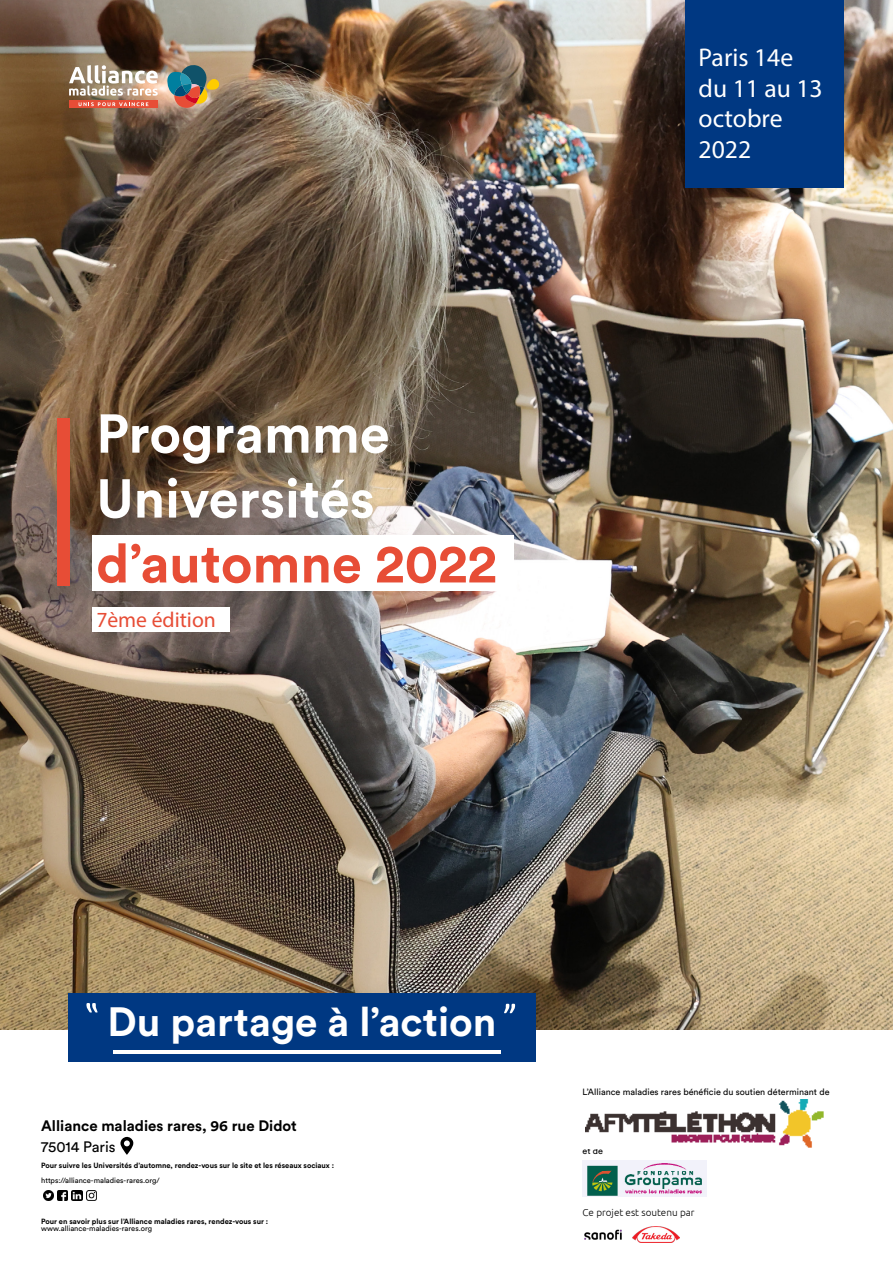
<style>
.page{position:relative;width:893px;height:1263px;background:#fff}
.page>*{position:absolute;margin:0;border:0;box-sizing:border-box;transform-origin:0 0}
.t1{font:700 54px/64.9px "Circular Std";color:#fff}
.t2{font:700 54px "Circular Std";color:#e74d36}
.t3{font:700 40.5px "Circular Std";color:#fff}
.t4{font:25.65px/30.8px "Myriad Pro";color:#fff}
.t5{font:21.6px "Myriad Pro";color:#e74d36}
.t6{font:700 15px "Circular Std";color:#000}
.t7{font:15px "Circular Std";color:#000}
.t8{font:300 9.9px "Ubuntu";color:#000}
.t9{font:9px "Circular Std";color:#000}
.t10{font:700 7.5px "Circular Std";color:#000}
.t11{font:7.5px "Circular Std";color:#000}
</style>
<div class="page">
<img style="left:0;top:0;width:893px;height:1030px">
<img style="left:586px;top:1099px;width:238px;height:49px">
<img style="left:583px;top:1161px;width:124px;height:35px">
<svg style="left:120px;top:1136px;width:13px;height:19px"></svg>
<svg style="left:43px;top:1190px;width:53px;height:11px"></svg>
<svg style="left:69px;top:65px;width:89px;height:31px"></svg>
<svg style="left:167px;top:65px;width:52px;height:43px;background:#86806d"></svg>
<svg style="left:69px;top:101px;width:89px;height:7px"></svg>
<svg style="left:79px;top:102px;width:69px;height:4px"></svg>
<div style="left:92px;top:535px;width:421px;height:56px;background:#fff"></div>
<div style="left:92px;top:607px;width:138px;height:25px;background:#fff"></div>
<div style="left:57px;top:418px;width:13px;height:167px;background:#e74d36"></div>
<div style="left:685px;top:0;width:159px;height:187px;background:#003882"></div>
<div style="left:68px;top:994px;width:468px;height:68px;background:#003882"></div>
<svg style="left:86px;top:1003px;width:12px;height:9px"></svg>
<svg style="left:504px;top:1004px;width:11px;height:9px"></svg>
<hr style="left:113px;top:1050px;width:388px;height:4px;background:#fff">
<img style="left:633px;top:1227px;width:47px;height:15px">
<img style="left:584px;top:1230px;width:38px;height:10px">
<h1 class="t1" style="left:96px;top:400px;width:295px">Programme<br>Universités</h1>
<h1 class="t2" style="left:96px;top:529px;width:402px">d’automne 2022</h1>
<h3 class="t5" style="left:96px;top:606px;width:121px">7ème édition</h3>
<h3 class="t4" style="left:699px;top:41px;width:126px">Paris 14e du 11 au 13 octobre<br>2022</h3>
<h2 class="t3" style="left:108px;top:995px;width:390px">Du partage à l’action</h2>
<h3 class="t6" style="left:41px;top:1116px;width:257px">Alliance maladies rares, 96 rue Didot</h3>
<h3 class="t7" style="left:41px;top:1138px;width:76px">75014 Paris</h3>
<p class="t10" style="left:41px;top:1160px;width:294px">Pour suivre les Universités d’automne, rendez-vous sur le site et les réseaux sociaux :</p>
<p class="t11" style="left:41px;top:1175px;width:120px">https://alliance-maladies-rares.org/</p>
<p class="t10" style="left:41px;top:1216px;width:229px">Pour en savoir plus sur l’Alliance maladies rares, rendez-vous sur :</p>
<p class="t11" style="left:41px;top:1223px;width:112px">www.alliance-maladies-rares.org</p>
<p class="t9" style="left:583px;top:1086px;width:248px">L’Alliance maladies rares bénéficie du soutien déterminant de</p>
<p class="t9" style="left:583px;top:1145px;width:22px">et de</p>
<h3 class="t8" style="left:583px;top:1206px;width:114px">Ce projet est soutenu par</h3>
</div>
